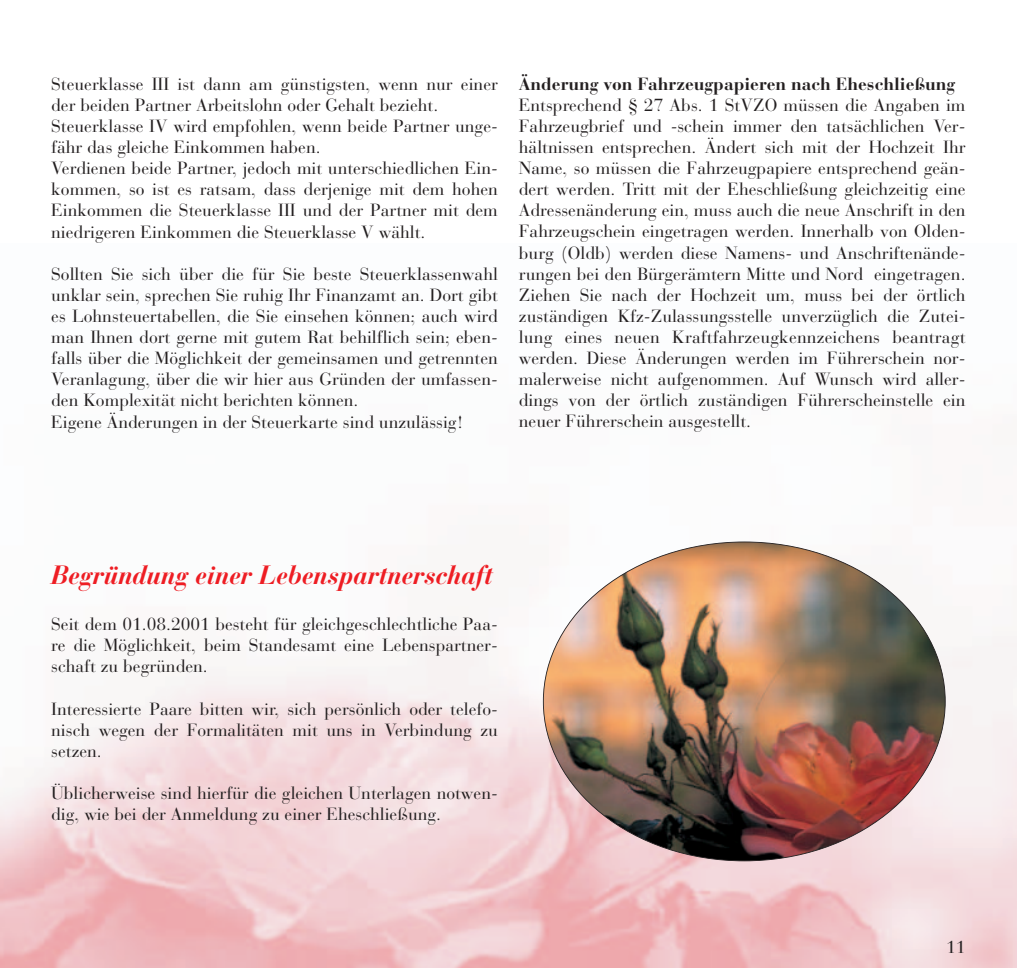
<style>
.page{position:relative;width:1017px;height:968px;background:#fff}
.page>*{position:absolute;margin:0;border:0;box-sizing:border-box;transform-origin:0 0}
.t1{font:italic 700 26.25px "Bauer Bodoni";letter-spacing:-.01em;color:#ee1d23}
.t2{font:17.5px/21.2px "Bauer Bodoni";color:#231f20;text-align:justify}
.t3{font:700 17.5px "Bauer Bodoni";color:#231f20}
</style>
<div class="page">
<img style="left:0;top:544px;width:1017px;height:423px">
<img style="left:543px;top:542px;width:402px;height:318px;border-radius:50%">
<p class="t2" style="left:51px;top:75px;width:448px;text-align:left">Steuerklasse III ist dann am günstigsten, wenn nur einer der beiden Partner Arbeitslohn oder Gehalt bezieht.<br>Steuerklasse IV wird empfohlen, wenn beide Partner unge&shy;fähr das gleiche Einkommen haben.<br>Verdienen beide Partner, jedoch mit unterschiedlichen Ein&shy;kommen, so ist es ratsam, dass derjenige mit dem hohen Einkommen die Steuerklasse III und der Partner mit dem niedrigeren Einkommen die Steuerklasse V wählt.</p>
<p class="t2" style="left:51px;top:265px;width:448px;text-align:left">Sollten Sie sich über die für Sie beste Steuerklassenwahl unklar sein, sprechen Sie ruhig Ihr Finanzamt an. Dort gibt es Lohnsteuertabellen, die Sie einsehen können; auch wird man Ihnen dort gerne mit gutem Rat behilflich sein; eben&shy;falls über die Möglichkeit der gemeinsamen und getrennten Veranlagung, über die wir hier aus Gründen der umfassen&shy;den Komplexität nicht berichten können.<br>Eigene Änderungen in der Steuerkarte sind unzulässig!</p>
<p class="t3" style="left:519px;top:77px;width:438px">Änderung von Fahrzeugpapieren nach Eheschließung</p>
<p class="t2" style="left:519px;top:96px;width:448px">Entsprechend § 27 Abs. 1 StVZO müssen die Angaben im Fahrzeugbrief und -schein immer den tatsächlichen Ver&shy;hältnissen entsprechen. Ändert sich mit der Hochzeit Ihr Name, so müssen die Fahrzeugpapiere entsprechend geän&shy;dert werden. Tritt mit der Eheschließung gleichzeitig eine Adressenänderung ein, muss auch die neue Anschrift in den Fahrzeugschein eingetragen werden. Innerhalb von Olden&shy;burg (Oldb) werden diese Namens- und Anschriftenände&shy;rungen bei den Bürgerämtern Mitte und Nord eingetragen.<br>Ziehen Sie nach der Hochzeit um, muss bei der örtlich zuständigen Kfz-Zulassungsstelle unverzüglich die Zutei&shy;lung eines neuen Kraftfahrzeugkennzeichens beantragt werden. Diese Änderungen werden im Führerschein nor&shy;malerweise nicht aufgenommen. Auf Wunsch wird aller&shy;dings von der örtlich zuständigen Führerscheinstelle ein neuer Führerschein ausgestellt.</p>
<h1 class="t1" style="left:51px;top:565px;width:443px">Begründung einer Lebenspartnerschaft</h1>
<p class="t2" style="left:51px;top:615px;width:448px">Seit dem 01.08.2001 besteht für gleichgeschlechtliche Paa&shy;re die Möglichkeit, beim Standesamt eine Lebenspartner&shy;schaft zu begründen.</p>
<p class="t2" style="left:51px;top:699px;width:448px">Interessierte Paare bitten wir, sich persönlich oder telefo&shy;nisch wegen der Formalitäten mit uns in Verbindung zu setzen.</p>
<p class="t2" style="left:51px;top:784px;width:448px">Üblicherweise sind hierfür die gleichen Unterlagen notwen&shy;dig, wie bei der Anmeldung zu einer Eheschließung.</p>
<p class="t2" style="left:946px;top:938px;width:21px">11</p>
</div>
